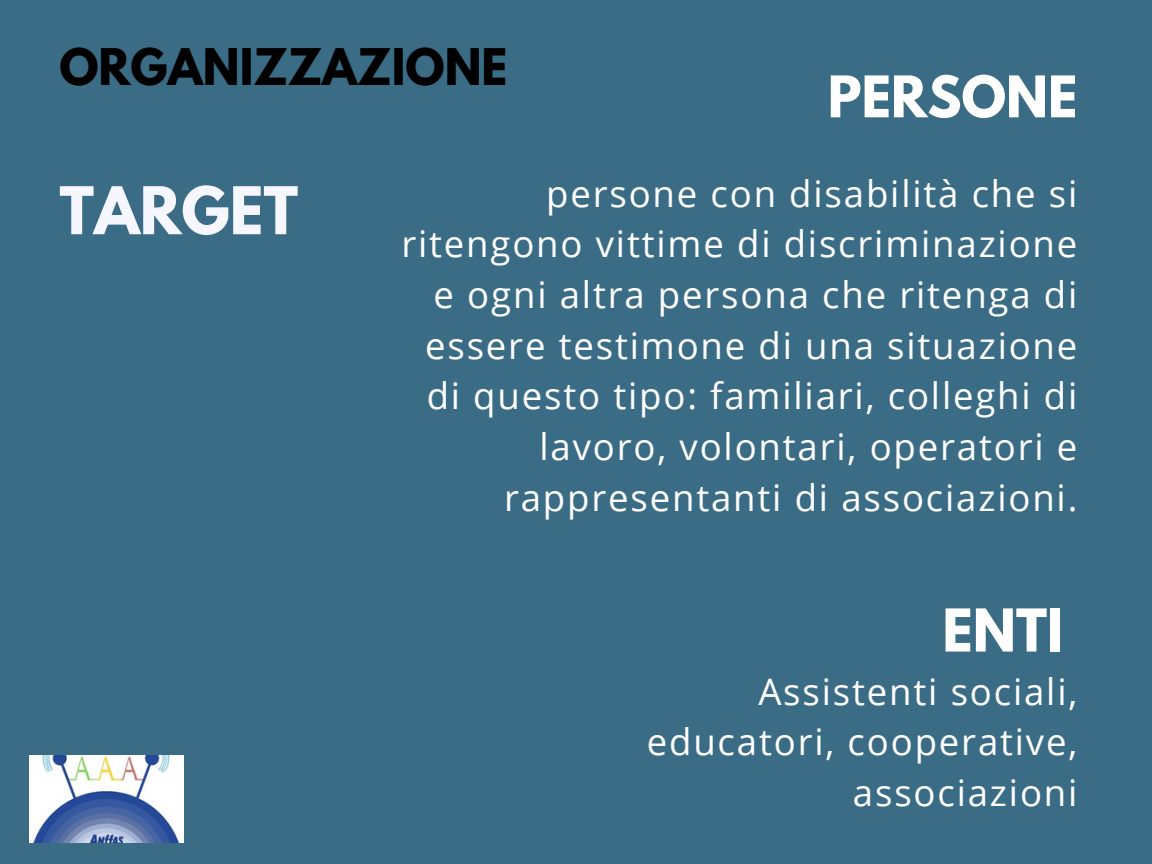
<style>
.page{position:relative;width:1152px;height:864px;background:#3b6c85}
.page>*{position:absolute;margin:0;border:0;box-sizing:border-box;transform-origin:0 0}
.t1{font:700 58.2px "League Spartan";color:#f6f6ff}
.t2{font:700 52.35px "League Spartan";color:#fff}
.t3{font:700 50.85px "League Spartan";color:#fff}
.t4{font:700 44.7px "League Spartan";color:#000}
.t5{font:36.6px/50.7px "Open Sans";letter-spacing:.05em;color:#fff;text-align:right}
</style>
<div class="page">
<img style="left:30px;top:756px;width:154px;height:86px">
<p class="t4" style="left:59px;top:44px;width:450px">ORGANIZZAZIONE</p>
<h3 class="t3" style="left:828px;top:72px;width:251px">PERSONE</h3>
<h1 class="t1" style="left:59px;top:182px;width:240px">TARGET</h1>
<p class="t5" style="left:401px;top:167px;width:678px">persone con disabilità che si ritengono vittime di discriminazione e ogni altra persona che ritenga di essere testimone di una situazione di questo tipo: familiari, colleghi di lavoro, volontari, operatori e rappresentanti di associazioni.</p>
<h2 class="t2" style="left:942px;top:604px;width:122px">ENTI</h2>
<p class="t5" style="left:647px;top:665px;width:432px">Assistenti sociali, educatori, cooperative, associazioni</p>
</div>
